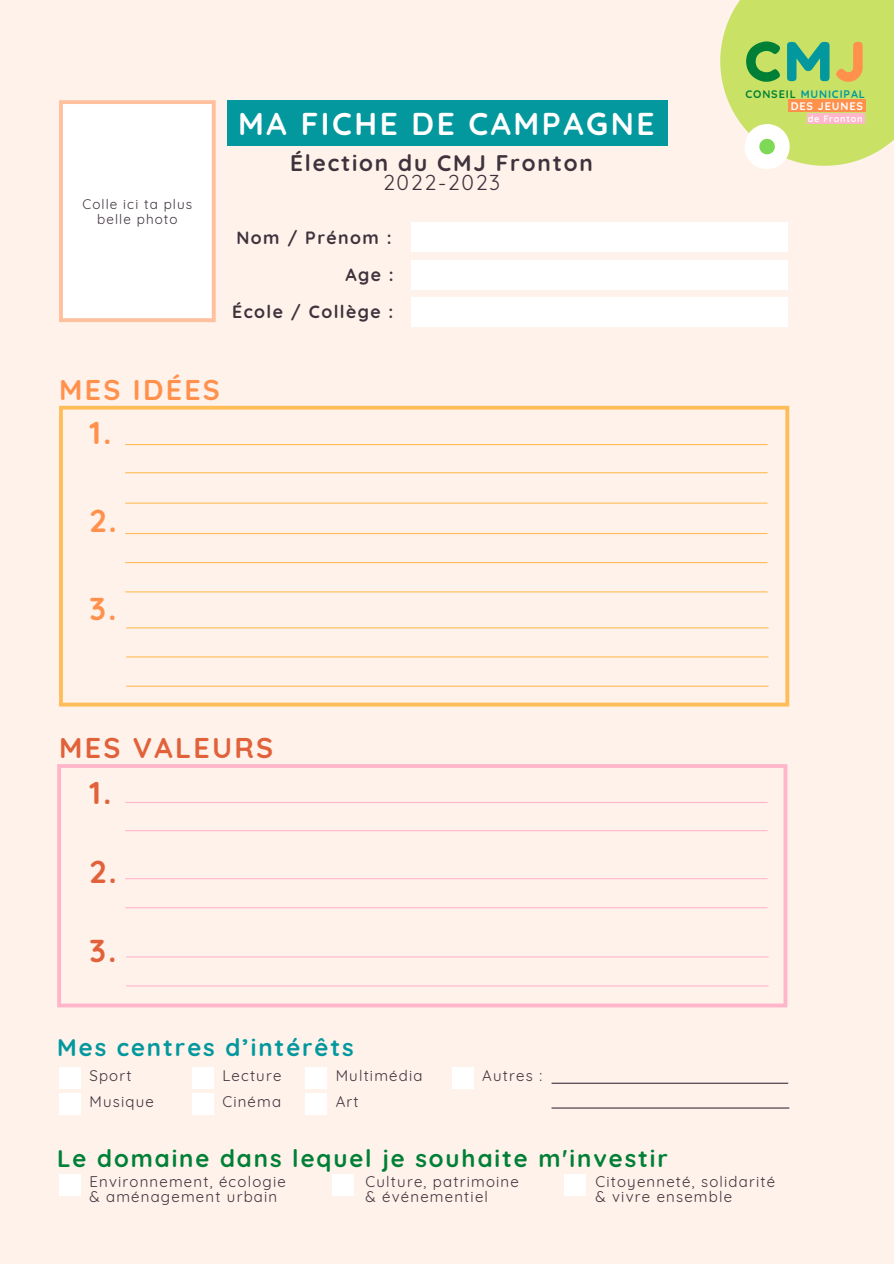
<style>
.page{position:relative;width:894px;height:1264px;background:#fff}
.page>*{position:absolute;margin:0;border:0;box-sizing:border-box;transform-origin:0 0}
.t1{font:53.7px "Fredoka One";color:#008037}
.t2{font:700 31.5px "Quicksand";letter-spacing:.08em;color:#fff}
.t3{font:700 31.5px "Quicksand";color:#ff914d}
.t4{font:700 31.5px "Quicksand";color:#e1623a}
.t5{font:700 28.5px "Quicksand";letter-spacing:.08em;color:#e1623a}
.t6{font:700 28.5px "Quicksand";letter-spacing:.08em;color:#ff914d}
.t7{font:700 24px "Quicksand";letter-spacing:.08em;color:#008037}
.t8{font:700 24px "Quicksand";letter-spacing:.08em;color:#03989e}
.t9{font:700 22.5px "Quicksand";letter-spacing:.08em;color:#3e323d}
.t10{font:21px "Quicksand";letter-spacing:.08em;color:#3e323d}
.t11{font:700 17.7px "Quicksand";letter-spacing:.08em;color:#3e323d}
.t12{font:15px "Quicksand";letter-spacing:.08em;color:#3e323d}
.t13{font:13.5px/14.7px "Quicksand";letter-spacing:.08em;color:#3e323d;text-align:center}
.t14{font:700 10.95px "Quicksand";letter-spacing:.08em;color:#03989e}
.t15{font:700 10.95px "Quicksand";letter-spacing:.08em;color:#fff}
.t16{font:700 9.15px "Quicksand";letter-spacing:.08em;color:#fff}
.s1{color:#03989e}
.s2{color:#ff914d}
.s3{color:#008037}
</style>
<div class="page">
<div style="left:0;top:0;width:893px;height:1263px;background:#fff2ea"></div>
<svg style="left:720px;top:0;width:173px;height:169px;background:#d1e57b"></svg>
<div style="left:787px;top:99px;width:78px;height:13px;background:#ff914d"></div>
<div style="left:806px;top:113px;width:58px;height:11px;background:#ffb6cb"></div>
<div style="left:227px;top:101px;width:440px;height:45px;background:#03989e"></div>
<div style="left:411px;top:223px;width:376px;height:29px;background:#fff"></div>
<div style="left:411px;top:260px;width:376px;height:29px;background:#fff"></div>
<div style="left:411px;top:297px;width:376px;height:29px;background:#fff"></div>
<svg style="left:59px;top:100px;width:157px;height:222px;background:#fff9f6"></svg>
<svg style="left:59px;top:406px;width:730px;height:300px"></svg>
<hr style="left:125px;top:444px;width:642px;height:1px;background:#ffbd59">
<hr style="left:125px;top:472px;width:642px;height:1px;background:#ffbd59">
<hr style="left:125px;top:533px;width:642px;height:1px;background:#ffbd59">
<hr style="left:125px;top:562px;width:642px;height:1px;background:#ffbd59">
<hr style="left:125px;top:591px;width:642px;height:1px;background:#ffbd59">
<hr style="left:125px;top:502px;width:642px;height:1px;background:#ffbd59">
<hr style="left:126px;top:627px;width:642px;height:1px;background:#ffbd59">
<hr style="left:126px;top:656px;width:642px;height:1px;background:#ffbd59">
<hr style="left:126px;top:685px;width:642px;height:1px;background:#ffbd59">
<svg style="left:57px;top:764px;width:730px;height:243px"></svg>
<hr style="left:125px;top:802px;width:642px;height:1px;background:#ffb6cb">
<hr style="left:125px;top:830px;width:642px;height:1px;background:#ffb6cb">
<hr style="left:125px;top:878px;width:642px;height:1px;background:#ffb6cb">
<hr style="left:125px;top:907px;width:642px;height:1px;background:#ffb6cb">
<hr style="left:126px;top:956px;width:642px;height:1px;background:#ffb6cb">
<hr style="left:126px;top:985px;width:642px;height:1px;background:#ffb6cb">
<div style="left:59px;top:1174px;width:21px;height:22px;background:#fff"></div>
<div style="left:332px;top:1174px;width:22px;height:22px;background:#fff"></div>
<div style="left:564px;top:1174px;width:21px;height:22px;background:#fff"></div>
<div style="left:59px;top:1067px;width:21px;height:21px;background:#fff"></div>
<div style="left:59px;top:1093px;width:21px;height:21px;background:#fff"></div>
<div style="left:192px;top:1067px;width:21px;height:21px;background:#fff"></div>
<div style="left:192px;top:1093px;width:21px;height:21px;background:#fff"></div>
<div style="left:305px;top:1067px;width:21px;height:21px;background:#fff"></div>
<div style="left:305px;top:1093px;width:21px;height:21px;background:#fff"></div>
<div style="left:452px;top:1067px;width:21px;height:21px;background:#fff"></div>
<hr style="left:551px;top:1082px;width:237px;height:1px;background:#3e323d">
<hr style="left:551px;top:1107px;width:238px;height:1px;background:#3e323d">
<p class="t1" style="left:744px;top:29px;width:121px">C<span class="s1">M</span><span class="s2">J</span></p>
<p class="t14" style="left:745px;top:87px;width:121px"><span class="s3">CONSEIL</span> MUNICIPAL</p>
<p class="t13" style="left:82px;top:197px;width:111px">Colle ici ta plus belle photo</p>
<p class="t15" style="left:790px;top:99px;width:74px">DES JEUNES</p>
<p class="t2" style="left:238px;top:103px;width:417px">MA FICHE DE CAMPAGNE</p>
<p class="t16" style="left:807px;top:113px;width:56px">de Fronton</p>
<p class="t9" style="left:290px;top:148px;width:304px">Élection du CMJ Fronton</p>
<p class="t10" style="left:383px;top:169px;width:119px">2022-2023</p>
<p class="t11" style="left:236px;top:226px;width:156px">Nom / Prénom :</p>
<p class="t11" style="left:345px;top:263px;width:50px">Age :</p>
<p class="t11" style="left:232px;top:301px;width:163px">École / Collège :</p>
<p class="t6" style="left:59px;top:371px;width:162px">MES IDÉES</p>
<p class="t3" style="left:89px;top:412px;width:23px">1.</p>
<p class="t3" style="left:89px;top:500px;width:29px">2.</p>
<p class="t3" style="left:89px;top:588px;width:28px">3.</p>
<p class="t5" style="left:59px;top:729px;width:216px">MES VALEURS</p>
<p class="t4" style="left:89px;top:772px;width:23px">1.</p>
<p class="t4" style="left:89px;top:851px;width:29px">2.</p>
<p class="t4" style="left:89px;top:930px;width:28px">3.</p>
<p class="t8" style="left:57px;top:1031px;width:298px">Mes centres d’intérêts</p>
<p class="t12" style="left:89px;top:1066px;width:44px">Sport</p>
<p class="t12" style="left:89px;top:1092px;width:66px">Musique</p>
<p class="t12" style="left:222px;top:1066px;width:60px">Lecture</p>
<p class="t12" style="left:222px;top:1092px;width:60px">Cinéma</p>
<p class="t12" style="left:335px;top:1066px;width:88px">Multimédia</p>
<p class="t12" style="left:335px;top:1092px;width:24px">Art</p>
<p class="t12" style="left:482px;top:1066px;width:61px">Autres :</p>
<p class="t7" style="left:57px;top:1142px;width:612px">Le domaine dans lequel je souhaite m'investir</p>
<p class="t12" style="left:89px;top:1172px;width:198px">Environnement, écologie</p>
<p class="t12" style="left:89px;top:1186px;width:189px">&amp; aménagement urbain</p>
<p class="t12" style="left:365px;top:1172px;width:155px">Culture, patrimoine</p>
<p class="t12" style="left:365px;top:1186px;width:124px">&amp; événementiel</p>
<p class="t12" style="left:595px;top:1172px;width:181px">Citoyenneté, solidarité</p>
<p class="t12" style="left:595px;top:1186px;width:138px">&amp; vivre ensemble</p>
</div>
